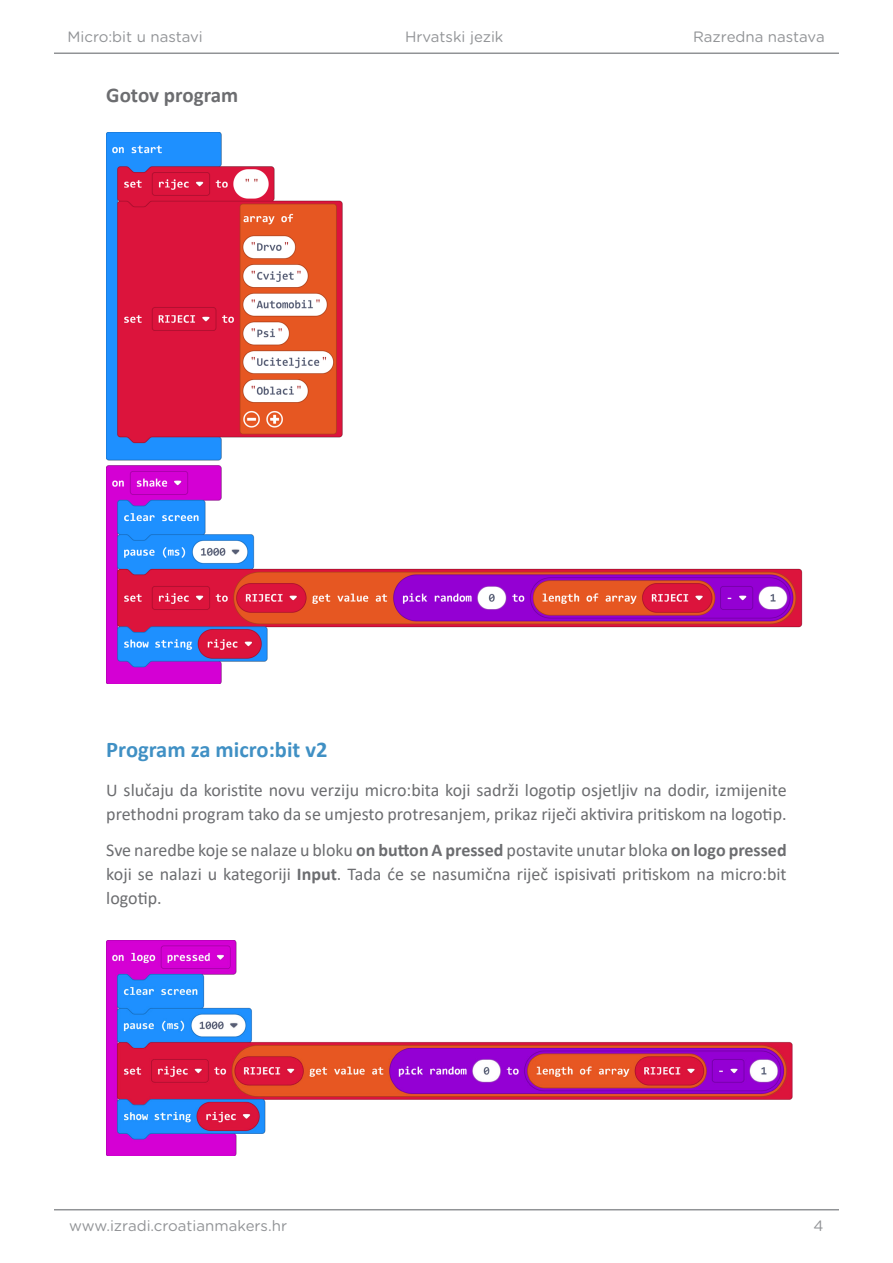
<style>
.page{position:relative;width:893px;height:1263px;background:#fff}
.page>*{position:absolute;margin:0;border:0;box-sizing:border-box;transform-origin:0 0}
.t1{font:700 22.5px "Calibri";color:#4090c4}
.Heading_2{font:700 21px "Calibri";color:#6c6d70}
.t2{font:18px/24px "Calibri";color:#6c6d70}
.t3{font:15px "Gotham Rounded";color:#919396}
.s1{font-weight:700}
</style>
<div class="page">
<hr style="left:54px;top:53px;width:785px;height:1px;background:#919396">
<hr style="left:54px;top:1209px;width:785px;height:1px;background:#919396">
<img style="left:106px;top:133px;width:697px;height:551px">
<img style="left:106px;top:940px;width:687px;height:215px">
<p class="t3" style="left:68px;top:26px;width:137px">Micro:bit u nastavi</p>
<p class="t3" style="left:405px;top:26px;width:100px">Hrvatski jezik</p>
<p class="t3" style="left:693px;top:26px;width:133px">Razredna nastava</p>
<p class="Heading_2" style="left:106px;top:80px;width:133px">Gotov program</p>
<p class="t1" style="left:106px;top:734px;width:223px">Program za micro:bit v2</p>
<p class="t2" style="left:106px;top:778px;width:682px">U slučaju da koristite novu verziju micro:bita koji sadrži logotip osjetljiv na dodir, izmijenite prethodni program tako da se umjesto protresanjem, prikaz riječi aktivira pritiskom na logotip.</p>
<p class="t2" style="left:106px;top:838px;width:682px;text-align:justify">Sve naredbe koje se nalaze u bloku <span class="s1">on button A pressed</span> postavite unutar bloka <span class="s1">on logo pressed </span>koji se nalazi u kategoriji <span class="s1">Input</span>. Tada će se nasumična riječ ispisivati pritiskom na micro:bit logotip.</p>
<p class="t3" style="left:69px;top:1216px;width:219px">www.izradi.croatianmakers.hr</p>
<p class="t3" style="left:813px;top:1216px;width:12px">4</p>
</div>
